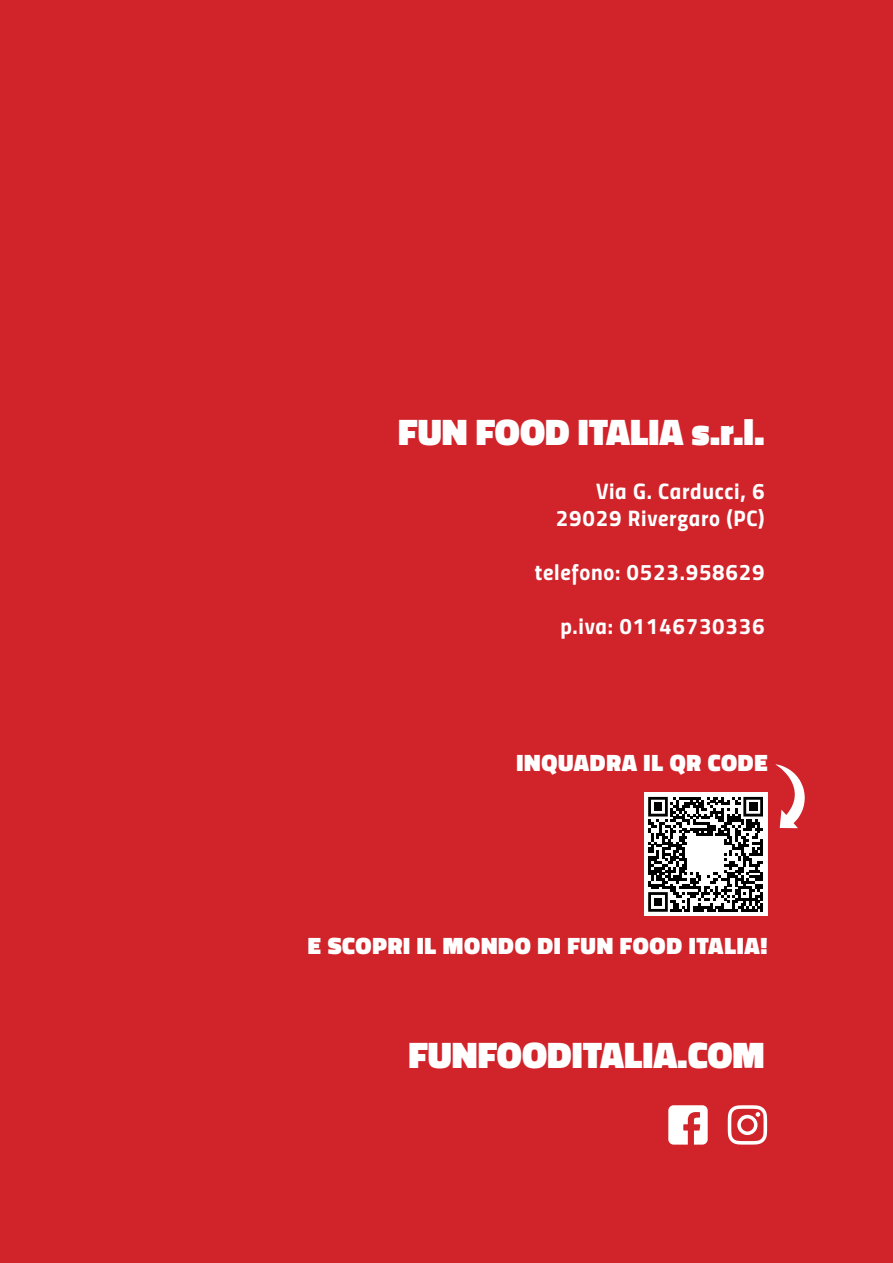
<style>
.page{position:relative;width:893px;height:1263px;background:#d1232a}
.page>*{position:absolute;margin:0;border:0;box-sizing:border-box;transform-origin:0 0}
.t1{font:900 37.5px "Titillium";color:#fff}
.t2{font:900 24px "Titillium";letter-spacing:.03em;color:#fff}
.t3{font:22.5px "Titillium Bold Upright";letter-spacing:.03em;color:#fff}
</style>
<div class="page">
<svg style="left:728px;top:1105px;width:39px;height:39px"></svg>
<svg style="left:668px;top:1105px;width:40px;height:39px"></svg>
<div style="left:644px;top:792px;width:123px;height:124px;background:#fff"></div>
<svg style="left:775px;top:764px;width:30px;height:64px"></svg>
<svg style="left:648px;top:797px;width:115px;height:115px"></svg>
<p class="t1" style="left:398px;top:404px;width:368px">FUN FOOD ITALIA s.r.l.</p>
<p class="t3" style="left:596px;top:473px;width:170px">Via G. Carducci, 6</p>
<p class="t3" style="left:556px;top:500px;width:210px">29029 Rivergaro (PC)</p>
<p class="t3" style="left:535px;top:554px;width:231px">telefono: 0523.958629</p>
<p class="t3" style="left:560px;top:608px;width:206px">p.iva: 01146730336</p>
<p class="t2" style="left:516px;top:745px;width:253px">INQUADRA IL QR CODE</p>
<p class="t2" style="left:308px;top:928px;width:461px">E SCOPRI IL MONDO DI FUN FOOD ITALIA!</p>
<p class="t1" style="left:408px;top:1028px;width:358px">FUNFOODITALIA.COM</p>
</div>
